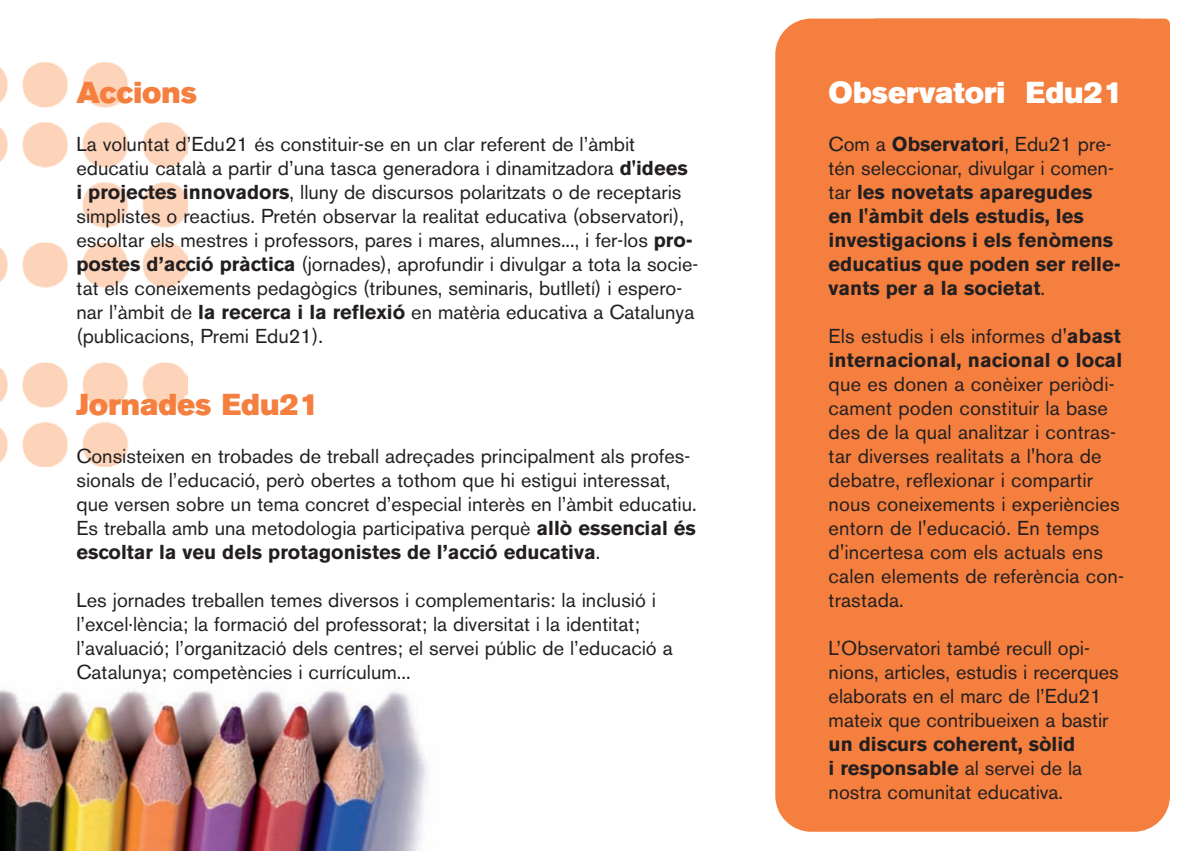
<style>
.page{position:relative;width:1191px;height:851px;background:#fff}
.page>*{position:absolute;margin:0;border:0;box-sizing:border-box;transform-origin:0 0}
.t1{font:30px "Akzidenz Grotesk BE Super";color:#f47f3f}
.t2{font:30px "Akzidenz Grotesk BE Super";color:#fff}
.t3{font:20px/24px "Akzidenz Grotesk BE";color:#231f20}
.t4{font:700 20px/24px "Akzidenz Grotesk BE";color:#231f20}
.s1{color:#fff}
.s2{font-weight:700}
.s3{font-weight:400}
</style>
<div class="page">
<img style="left:0;top:689px;width:428px;height:161px">
<img style="left:0;top:63px;width:187px;height:404px">
<div style="left:775px;top:19px;width:395px;height:812px;background:#f47f3f;border-radius:36px"></div>
<div style="left:870px;top:19px;width:300px;height:651px;background:#f47f3f;border-radius:6px"></div>
<h1 class="t1" style="left:76px;top:80px;width:131px">Accions<span class="s1">:</span></h1>
<p class="t3" style="left:76px;top:134px;width:623px">La voluntat d’Edu21 és constituir-se en un clar referent de l’àmbit educatiu català a partir d’una tasca generadora i dinamitzadora <span class="s2">d'idees i projectes innovadors</span>, lluny de discursos polaritzats o de receptaris simplistes o reactius. Pretén observar la realitat educativa (observatori), escoltar els mestres i professors, pares i mares, alumnes..., i fer-los <span class="s2">pro&shy;postes d’acció pràctica</span> (jornades), aprofundir i divulgar a tota la socie&shy;tat els coneixements pedagògics (tribunes, seminaris, butlletí) i espero&shy;nar l’àmbit de <span class="s2">la recerca i la reflexió</span> en matèria educativa a Catalunya (publicacions, Premi Edu21).</p>
<h1 class="t1" style="left:76px;top:392px;width:244px">Jornades Edu21</h1>
<p class="t3" style="left:76px;top:446px;width:622px">Consisteixen en trobades de treball adreçades principalment als profes&shy;sionals de l’educació, però obertes a tothom que hi estigui interessat, que versen sobre un tema concret d’especial interès en l’àmbit educatiu.<br>Es treballa amb una metodologia participativa perquè <span class="s2">allò essencial és escoltar la veu dels protagonistes de l’acció educativa</span>.</p>
<p class="t3" style="left:76px;top:590px;width:598px">Les jornades treballen temes diversos i complementaris: la inclusió i l’excel·lència; la formació del professorat; la diversitat i la identitat; l’avaluació; l’organització dels centres; el servei públic de l’educació a Catalunya; competències i currículum...</p>
<h1 class="t2" style="left:828px;top:80px;width:296px">Observatori Edu21</h1>
<p class="t4" style="left:828px;top:133px;width:294px"><span class="s3">Com a</span> Observatori<span class="s3">, Edu21 pre&shy;tén seleccionar, divulgar i comen&shy;tar</span> les novetats aparegudes en l'àmbit dels estudis, les investigacions i els fenòmens educatius que poden ser relle&shy;vants per a la societat<span class="s3">.</span></p>
<p class="t4" style="left:828px;top:325px;width:295px"><span class="s3">Els estudis i els informes d'</span>abast internacional, nacional o local</p>
<p class="t3" style="left:828px;top:374px;width:297px">que es donen a conèixer periòdi&shy;cament poden constituir la base des de la qual analitzar i contras&shy;tar diverses realitats a l'hora de debatre, reflexionar i compartir nous coneixements i experiències entorn de l'educació. En temps d'incertesa com els actuals ens calen elements de referència con&shy;trastada.</p>
<p class="t3" style="left:828px;top:638px;width:292px">L’Observatori també recull opi&shy;nions, articles, estudis i recerques elaborats en el marc de l’Edu21 mateix que contribueixen a bastir</p>
<p class="t3" style="left:828px;top:734px;width:255px"><span class="s2">un discurs coherent, sòlid i responsable</span> al servei de la nostra comunitat educativa.</p>
</div>
